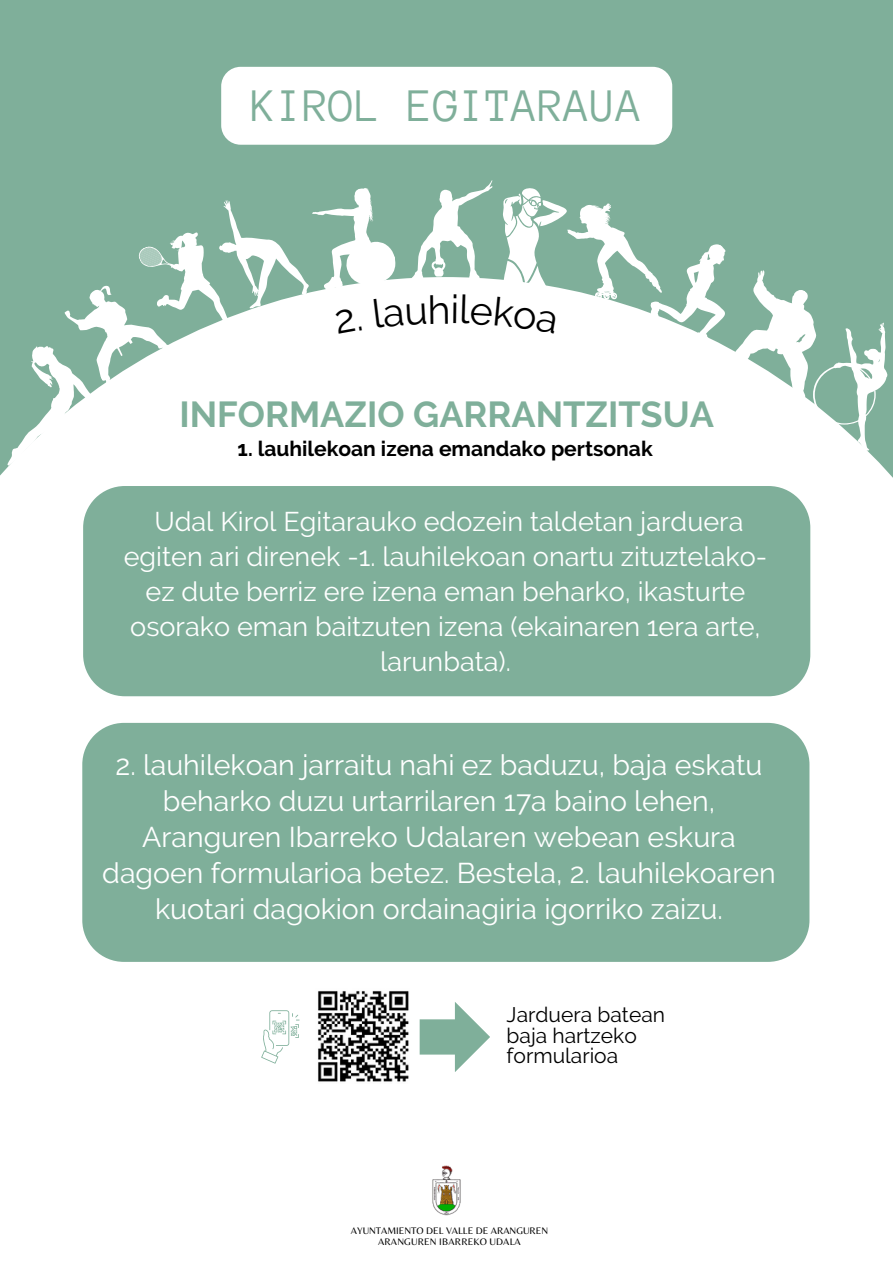
<style>
.page{position:relative;width:893px;height:1264px;background:#fff}
.page>*{position:absolute;margin:0;border:0;box-sizing:border-box;transform-origin:0 0}
.t1{font:47.7px "Anonymous Pro";color:#7faf9a}
.t2{font:700 36px "Raleway";color:#7faf9a}
.t3{font:700 31.5px "Canva Sans";color:#fff}
.t4{font:28.5px/36px "Raleway";color:#fff;text-align:center}
.t5{font:27px/34.8px "Raleway";color:#fff;text-align:center}
.t6{font:21px "Raleway";color:#000}
.t7{font:700 21px "Raleway";color:#000}
.t8{font:9.9px "Belleza";color:#000}
</style>
<div class="page">
<div style="left:0;top:0;width:892px;height:1263px;background:#7faf9a"></div>
<div style="left:0;top:277px;width:892px;height:986px;background:#fff"></div>
<img style="left:432px;top:1165px;width:29px;height:49px">
<div style="left:83px;top:486px;width:727px;height:210px;background:#7faf9a"></div>
<div style="left:82px;top:723px;width:727px;height:238px;background:#7faf9a"></div>
<svg style="left:261px;top:1010px;width:38px;height:53px"></svg>
<svg style="left:419px;top:1002px;width:71px;height:70px"></svg>
<img style="left:318px;top:991px;width:91px;height:91px">
<div style="left:221px;top:67px;width:451px;height:78px;background:#fff;border-radius:19px"></div>
<svg style="left:0;top:180px;width:887px;height:287px"></svg>
<p class="t1" style="left:251px;top:82px;width:393px">KIROL EGITARAUA</p>
<p class="t2" style="left:179px;top:393px;width:536px">INFORMAZIO GARRANTZITSUA</p>
<p class="t7" style="left:238px;top:436px;width:416px">1. lauhilekoan izena emandako pertsonak</p>
<p class="t5" style="left:124px;top:504px;width:645px">Udal Kirol Egitarauko edozein taldetan jarduera egiten ari direnek -1. lauhilekoan onartu zituztelako&shy;ez dute berriz ere izena eman beharko, ikasturte osorako eman baitzuten izena (ekainaren 1era arte, larunbata).</p>
<p class="t4" style="left:102px;top:747px;width:675px">2. lauhilekoan jarraitu nahi ez baduzu, baja eskatu beharko duzu urtarrilaren 17a baino lehen, Aranguren Ibarreko Udalaren webean eskura dagoen formularioa betez. Bestela, 2. lauhilekoaren kuotari dagokion ordainagiria igorriko zaizu.</p>
<p class="t3" style="left:322px;top:803px;width:250px">REGISTER NOW!</p>
<p class="t6" style="left:506px;top:1002px;width:160px">Jarduera batean</p>
<p class="t6" style="left:506px;top:1022px;width:132px">baja hartzeko</p>
<p class="t6" style="left:506px;top:1043px;width:113px">formularioa</p>
<p class="t8" style="left:351px;top:1224px;width:199px">AYUNTAMIENTO DEL VALLE DE ARANGUREN</p>
<p class="t8" style="left:378px;top:1236px;width:144px">ARANGUREN IBARREKO UDALA</p>
</div>
